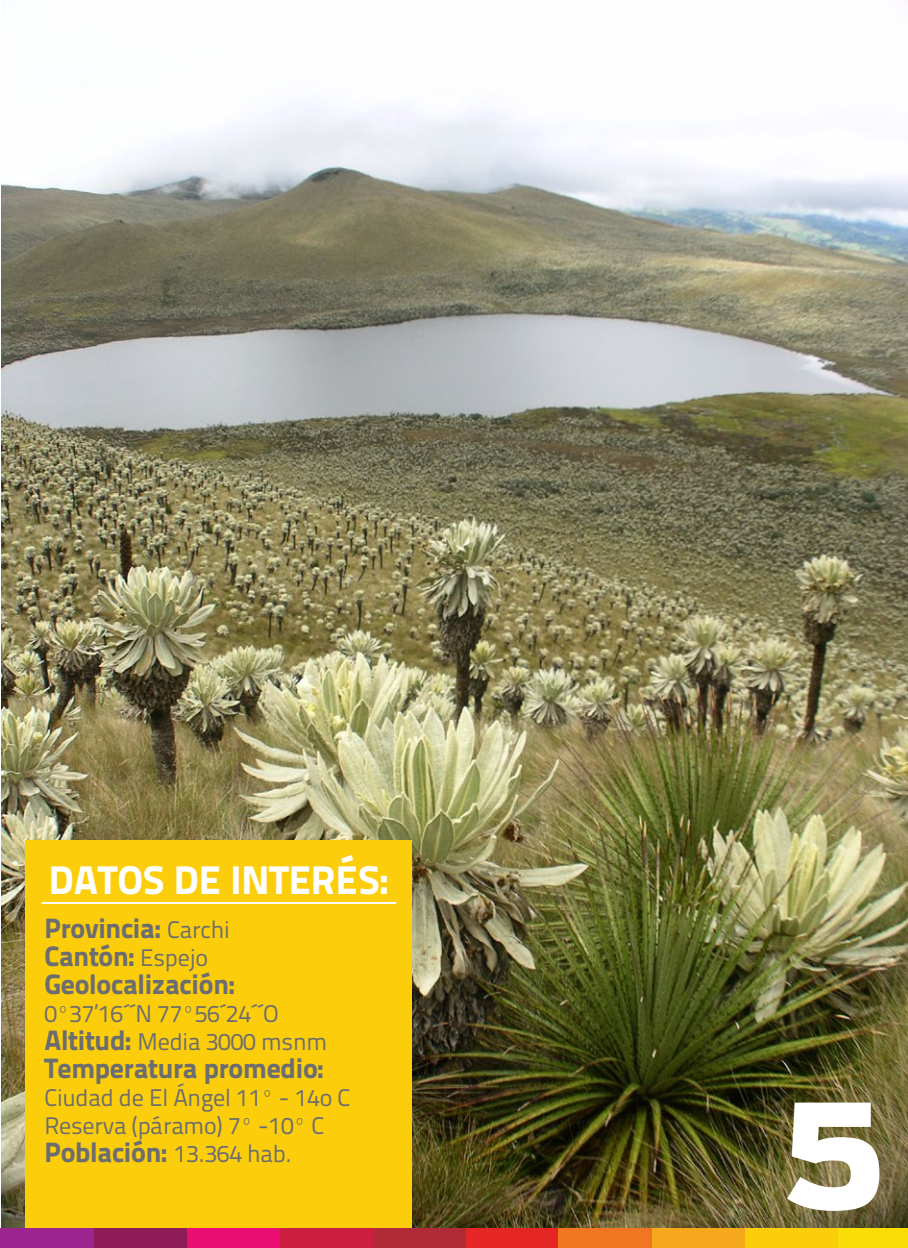
<style>
.page{position:relative;width:908px;height:1248px;background:#fff}
.page>*{position:absolute;margin:0;border:0;box-sizing:border-box;transform-origin:0 0}
.t1{font:900 144px "Antenna";color:#fff}
.t2{font:800 40px "Titillium Text 22 L";color:#fff}
.t3{font:800 28px/28px "Titillium Text 22 L";letter-spacing:-.01em;color:#6c6d70}
.t4{font:24px/28px "Titillium Text 22 L";letter-spacing:-.01em;color:#6c6d70}
.s1{font-weight:400;font-size:24px}
.s2{font-weight:800;font-size:28px}
</style>
<div class="page">
<img style="left:1px;top:100px;width:906px;height:1127px">
<div style="left:26px;top:840px;width:386px;height:407px;background:#fccd0a"></div>
<hr style="left:42px;top:901px;width:354px;height:2px;background:#fff">
<div style="left:465px;top:1227px;width:93px;height:20px;background:#e42625"></div>
<div style="left:372px;top:1227px;width:93px;height:20px;background:#b12a37"></div>
<div style="left:279px;top:1227px;width:93px;height:20px;background:#cd1e3f"></div>
<div style="left:186px;top:1227px;width:93px;height:20px;background:#eb0f75"></div>
<div style="left:93px;top:1227px;width:93px;height:20px;background:#8d1c58"></div>
<div style="left:0;top:1227px;width:93px;height:20px;background:#9b248e"></div>
<div style="left:837px;top:1227px;width:70px;height:20px;background:#fadd06"></div>
<div style="left:744px;top:1227px;width:93px;height:20px;background:#fccd0a"></div>
<div style="left:651px;top:1227px;width:93px;height:20px;background:#f5a81c"></div>
<div style="left:558px;top:1227px;width:93px;height:20px;background:#f07622"></div>
<h2 class="t2" style="left:49px;top:848px;width:341px">DATOS DE INTERÉS:</h2>
<p class="t3" style="left:44px;top:912px;width:192px">Provincia: <span class="s1">Carchi<br></span>Cantón: <span class="s1">Espejo<br></span>Geolocalización:</p>
<p class="t4" style="left:44px;top:998px;width:284px">0º37’16´´N 77º56´24´´O<br><span class="s2">Altitud:</span> Media 3000 msnm</p>
<p class="t3" style="left:44px;top:1052px;width:281px">Temperatura promedio:</p>
<p class="t4" style="left:44px;top:1082px;width:307px">Ciudad de El Ángel 11º - 14o C<br>Reserva (páramo) 7º -10º C</p>
<p class="t3" style="left:44px;top:1136px;width:249px">Población: <span class="s1">13.364 hab.</span></p>
<h1 class="t1" style="left:783px;top:1066px;width:101px">5</h1>
</div>
